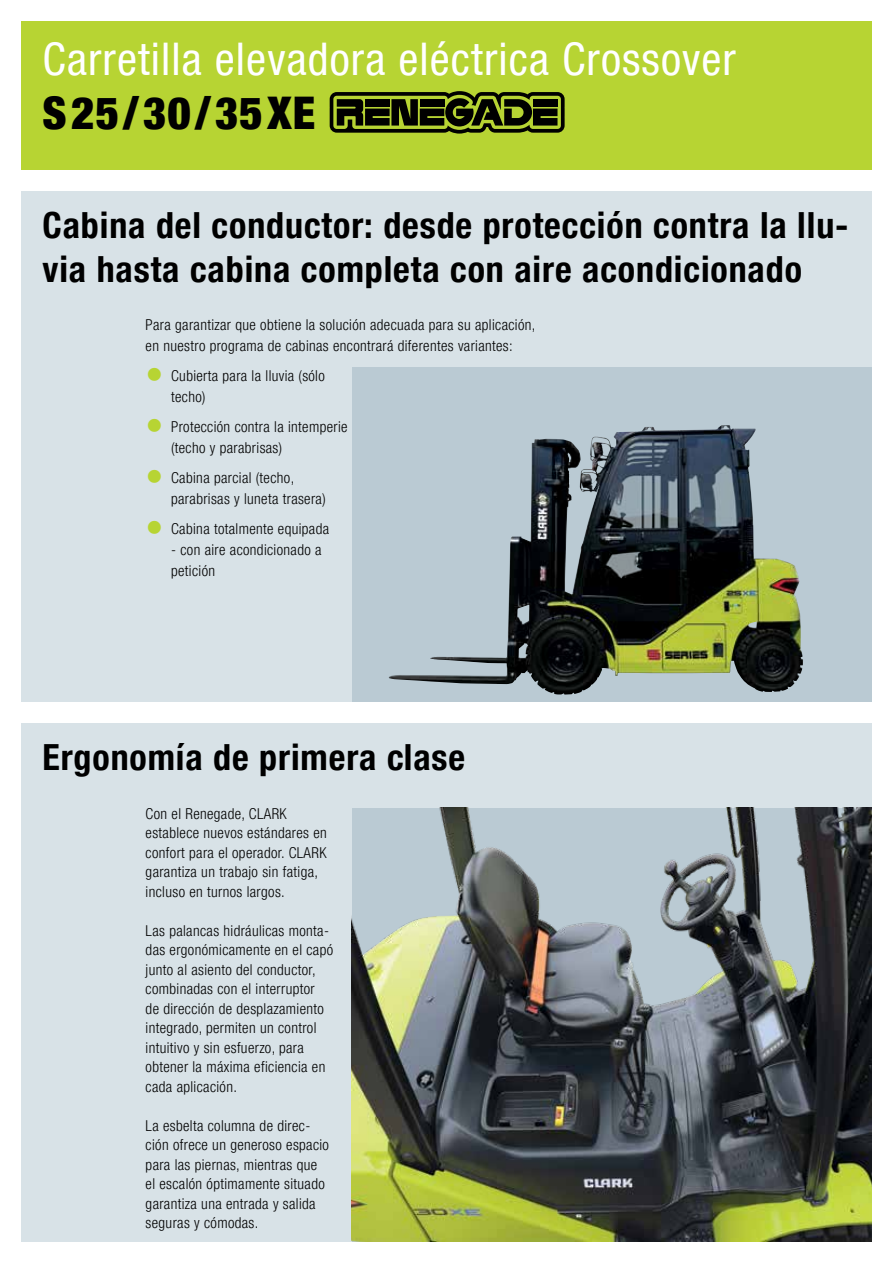
<style>
.page{position:relative;width:893px;height:1263px;background:#fff}
.page>*{position:absolute;margin:0;border:0;box-sizing:border-box;transform-origin:0 0}
.t1{font:condensed 45px "Helvetica Neue LT Pro";letter-spacing:.025em;color:#fff}
.t2{font:900 condensed 45px "Helvetica Neue LT Pro";letter-spacing:.025em;color:#000}
.t3{font:700 condensed 36px/43.2px "Helvetica Neue LT Pro";letter-spacing:.025em;color:#000}
.t4{font:300 condensed 15px/19.5px "Helvetica Neue LT Pro";letter-spacing:.025em;color:#000}
.s1{font-size:36px;color:#b7d433}
</style>
<div class="page">
<div style="left:21px;top:191px;width:851px;height:511px;background:#d8e2e7"></div>
<div style="left:21px;top:723px;width:851px;height:519px;background:#d8e2e7"></div>
<img style="left:352px;top:808px;width:520px;height:434px">
<svg style="left:352px;top:367px;width:520px;height:335px;background:#a6b5b6"></svg>
<img style="left:507px;top:425px;width:215px;height:218px">
<div style="left:21px;top:21px;width:851px;height:149px;background:#b7d433"></div>
<svg style="left:330px;top:91px;width:235px;height:43px"></svg>
<h1 class="t1" style="left:43px;top:32px;width:695px">Carretilla elevadora eléctrica Crossover</h1>
<h1 class="t2" style="left:43px;top:86px;width:274px">S25/30/35XE</h1>
<h2 class="t3" style="left:43px;top:204px;width:808px">Cabina del conductor: desde protección contra la llu&shy;via hasta cabina completa con aire acondicionado</h2>
<p class="t4" style="left:146px;top:314px;width:391px;line-height:21.3px">Para garantizar que obtiene la solución adecuada para su aplicación, en nuestro programa de cabinas encontrará diferentes variantes:</p>
<p class="t4" style="left:171px;top:365px;width:155px;line-height:21.3px;text-indent:-26px"><span class="s1">•</span> Cubierta para la lluvia (sólo techo)</p>
<p class="t4" style="left:171px;top:416px;width:178px;line-height:21.3px;text-indent:-26px"><span class="s1">•</span> Protección contra la intemperie (techo y parabrisas)</p>
<p class="t4" style="left:171px;top:467px;width:156px;line-height:21.3px;text-indent:-26px"><span class="s1">•</span> Cabina parcial (techo, parabrisas y luneta trasera)</p>
<p class="t4" style="left:146px;top:519px;width:185px"><span class="s1">•</span> Cabina totalmente equipada</p>
<p class="t4" style="left:171px;top:539px;width:152px;line-height:21.3px">- con aire acondicionado a petición</p>
<h2 class="t3" style="left:43px;top:736px;width:424px">Ergonomía de primera clase</h2>
<p class="t4" style="left:146px;top:803px;width:183px">Con el Renegade, CLARK establece nuevos estándares en confort para el operador. CLARK garantiza un trabajo sin fatiga, incluso en turnos largos.</p>
<p class="t4" style="left:146px;top:920px;width:189px">Las palancas hidráulicas monta&shy;das ergonómicamente en el capó junto al asiento del conductor, combinadas con el interruptor<br>de dirección de desplazamiento integrado, permiten un control intuitivo y sin esfuerzo, para obtener la máxima eficiencia en cada aplicación.</p>
<p class="t4" style="left:146px;top:1115px;width:185px">La esbelta columna de direc&shy;ción ofrece un generoso espacio para las piernas, mientras que el escalón óptimamente situado garantiza una entrada y salida seguras y cómodas.</p>
</div>
